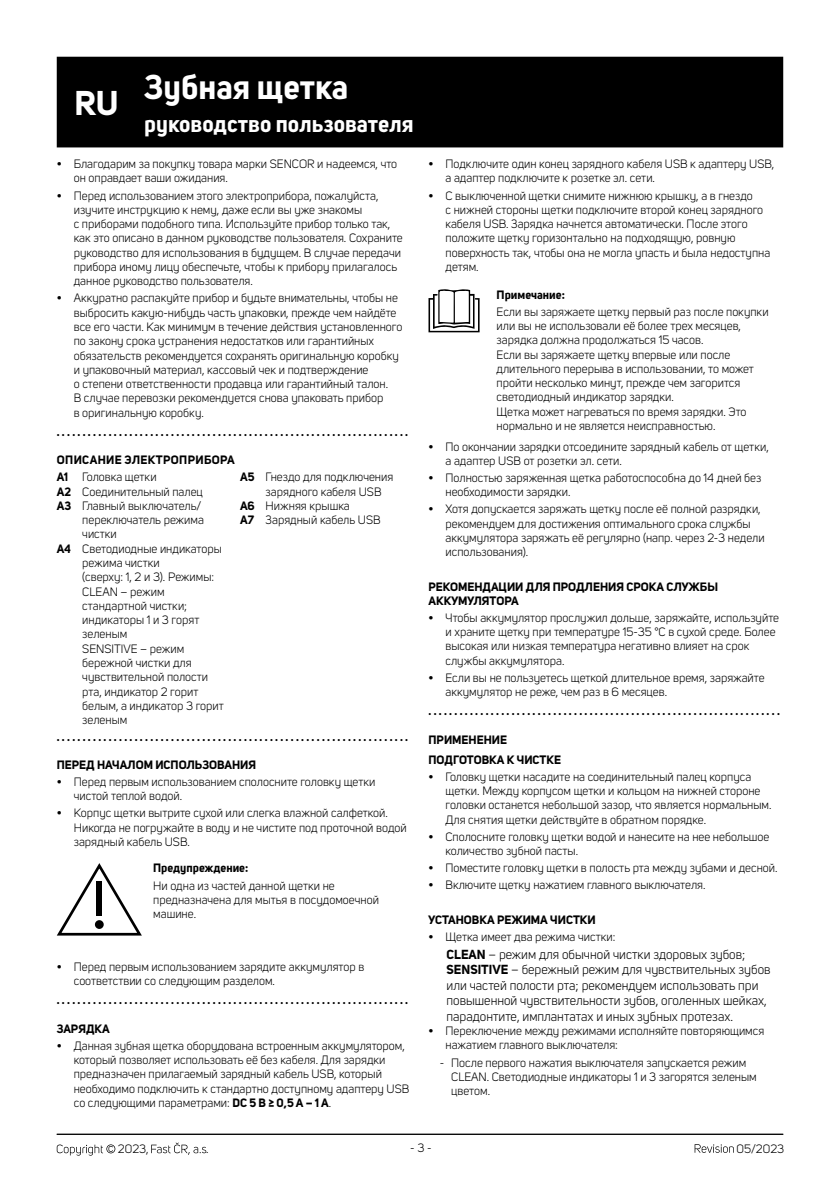
<style>
.page{position:relative;width:840px;height:1191px;background:#fff}
.page>*{position:absolute;margin:0;border:0;box-sizing:border-box;transform-origin:0 0}
.t1{font:700 34px "Uni Sans";color:#fff}
.t2{font:700 23px "Uni Sans";color:#fff}
.t3{font:13px/15.4px "Uni Sans";color:#000}
.t4{font:12px/14.2px "Uni Sans";color:#000}
.t5{font:700 12px/14.2px "Uni Sans";color:#000}
.t6{font:700 12px/17.2px "Uni Sans";letter-spacing:.03em;color:#000}
.s1{font-weight:400}
.s2{font-weight:700}
</style>
<div class="page">
<hr style="left:57px;top:1133px;width:725px;height:1px;background:#000">
<svg style="left:694px;top:1144px;width:39px;height:8px"></svg>
<svg style="left:57px;top:1144px;width:58px;height:11px"></svg>
<svg style="left:151px;top:1142px;width:55px;height:12px"></svg>
<svg style="left:57px;top:863px;width:85px;height:72px"></svg>
<div style="left:96px;top:880px;width:6px;height:35px;background:#000"></div>
<div style="left:95px;top:920px;width:9px;height:9px;background:#000;border-radius:50%"></div>
<svg style="left:428px;top:289px;width:51px;height:43px"></svg>
<div style="left:57px;top:57px;width:725px;height:90px;background:#000"></div>
<h1 class="t1" style="left:74px;top:82px;width:46px">RU</h1>
<h1 class="t1" style="left:144px;top:66px;width:205px">Зубная щетка</h1>
<h2 class="t2" style="left:144px;top:110px;width:271px">руководство пользователя</h2>
<p class="t4" style="left:74px;top:157px;width:325px;text-indent:-17px">• Благодарим за покупку товара марки SENCOR и надеемся, что он оправдает ваши ожидания.</p>
<p class="t4" style="left:74px;top:188px;width:330px;text-indent:-17px">• Перед использованием этого электроприбора, пожалуйста, изучите инструкцию к нему, даже если вы уже знакомы<br>с приборами подобного типа. Используйте прибор только так, как это описано в данном руководстве пользователя. Сохраните руководство для использования в будущем. В случае передачи прибора иному лицу обеспечьте, чтобы к прибору прилагалось данное руководство пользователя.</p>
<p class="t4" style="left:74px;top:291px;width:330px;text-indent:-17px">• Аккуратно распакуйте прибор и будьте внимательны, чтобы не выбросить какую-нибудь часть упаковки, прежде чем найдёте все его части. Как минимум в течение действия установленного по закону срока устранения недостатков или гарантийных обязательств рекомендуется сохранять оригинальную коробку и упаковочный материал, кассовый чек и подтверждение<br>о степени ответственности продавца или гарантийный талон.<br>В случае перевозки рекомендуется снова упаковать прибор<br>в оригинальную коробку.</p>
<p class="t5" style="left:57px;top:424px;width:353px">. . . . . . . . . . . . . . . . . . . . . . . . . . . . . . . . . . . . . . . . . . . . . . . . . . . . . . . . . . . . . . . . . . . .</p>
<p class="t6" style="left:57px;top:451px;width:179px">ОПИСАНИЕ ЭЛЕКТРОПРИБОРА<br>A1 <span class="s1">Головка щетки</span></p>
<p class="t4" style="left:57px;top:484px;width:148px"><span class="s2">A2</span> Соединительный палец</p>
<p class="t4" style="left:57px;top:499px;width:146px"><span class="s2">A3</span> Главный выключатель/</p>
<p class="t4" style="left:82px;top:513px;width:123px">переключатель режима</p>
<p class="t4" style="left:82px;top:527px;width:36px">чистки</p>
<p class="t4" style="left:57px;top:541px;width:166px"><span class="s2">A4</span> Светодиодные индикаторы</p>
<p class="t4" style="left:82px;top:556px;width:79px">режима чистки</p>
<p class="t4" style="left:82px;top:570px;width:133px">(сверху: 1, 2 и 3). Режимы:</p>
<p class="t4" style="left:82px;top:584px;width:84px">CLEAN – режим</p>
<p class="t4" style="left:82px;top:598px;width:106px">стандартной чистки;</p>
<p class="t4" style="left:82px;top:613px;width:118px">индикаторы 1 и 3 горят</p>
<p class="t4" style="left:82px;top:627px;width:47px">зеленым</p>
<p class="t4" style="left:82px;top:641px;width:103px">SENSITIVE – режим</p>
<p class="t4" style="left:82px;top:656px;width:111px">бережной чистки для</p>
<p class="t4" style="left:82px;top:670px;width:127px">чувствительной полости</p>
<p class="t4" style="left:82px;top:684px;width:118px">рта, индикатор 2 горит</p>
<p class="t4" style="left:82px;top:698px;width:143px">белым, а индикатор 3 горит</p>
<p class="t4" style="left:82px;top:713px;width:47px">зеленым</p>
<p class="t4" style="left:240px;top:470px;width:155px"><span class="s2">A5</span> Гнездо для подключения</p>
<p class="t4" style="left:265px;top:484px;width:117px">зарядного кабеля USB</p>
<p class="t4" style="left:240px;top:499px;width:111px"><span class="s2">A6</span> Нижняя крышка</p>
<p class="t4" style="left:240px;top:513px;width:142px"><span class="s2">A7</span> Зарядный кабель USB</p>
<p class="t5" style="left:57px;top:729px;width:353px">. . . . . . . . . . . . . . . . . . . . . . . . . . . . . . . . . . . . . . . . . . . . . . . . . . . . . . . . . . . . . . . . . . . .</p>
<p class="t5" style="left:57px;top:757px;width:201px">ПЕРЕД НАЧАЛОМ ИСПОЛЬЗОВАНИЯ</p>
<p class="t4" style="left:74px;top:775px;width:303px;text-indent:-17px">• Перед первым использованием сполосните головку щетки чистой теплой водой.</p>
<p class="t4" style="left:74px;top:806px;width:334px;text-indent:-17px">• Корпус щетки вытрите сухой или слегка влажной салфеткой.<br>Никогда не погружайте в воду и не чистите под проточной водой зарядный кабель USB.</p>
<p class="t5" style="left:153px;top:861px;width:96px">Предупреждение:</p>
<p class="t4" style="left:153px;top:878px;width:227px">Ни одна из частей данной щетки не предназначена для мытья в посудомоечной машине.</p>
<p class="t4" style="left:74px;top:959px;width:292px;text-indent:-17px">• Перед первым использованием зарядите аккумулятор в соответствии со следующим разделом.</p>
<p class="t5" style="left:57px;top:993px;width:353px">. . . . . . . . . . . . . . . . . . . . . . . . . . . . . . . . . . . . . . . . . . . . . . . . . . . . . . . . . . . . . . . . . . . .</p>
<p class="t5" style="left:57px;top:1021px;width:55px">ЗАРЯДКА</p>
<p class="t4" style="left:74px;top:1038px;width:337px;text-indent:-17px">• Данная зубная щетка оборудована встроенным аккумулятором, который позволяет использовать её без кабеля. Для зарядки предназначен прилагаемый зарядный кабель USB, который необходимо подключить к стандартно доступному адаптеру USB со следующими параметрами: <span class="s2">DC 5 В ≥ 0,5 A – 1 A</span>.</p>
<p class="t4" style="left:445px;top:157px;width:330px;text-indent:-17px">• Подключите один конец зарядного кабеля USB к адаптеру USB, а адаптер подключите к розетке эл. сети.</p>
<p class="t4" style="left:445px;top:188px;width:326px;text-indent:-17px">• С выключенной щетки снимите нижнюю крышку, а в гнездо<br>с нижней стороны щетки подключите второй конец зарядного кабеля USB. Зарядка начнется автоматически. После этого положите щетку горизонтально на подходящую, ровную поверхность так, чтобы она не могла упасть и была недоступна детям.</p>
<p class="t5" style="left:496px;top:287px;width:70px">Примечание:</p>
<p class="t4" style="left:496px;top:304px;width:273px">Если вы заряжаете щетку первый раз после покупки или вы не использовали её более трех месяцев, зарядка должна продолжаться 15 часов.<br>Если вы заряжаете щетку впервые или после длительного перерыва в использовании, то может пройти несколько минут, прежде чем загорится светодиодный индикатор зарядки.<br>Щетка может нагреваться по время зарядки. Это нормально и не является неисправностью.</p>
<p class="t4" style="left:445px;top:439px;width:324px;text-indent:-17px">• По окончании зарядки отсоедините зарядный кабель от щетки, а адаптер USB от розетки эл. сети.</p>
<p class="t4" style="left:445px;top:471px;width:317px;text-indent:-17px">• Полностью заряженная щетка работоспособна до 14 дней без необходимости зарядки.</p>
<p class="t4" style="left:445px;top:502px;width:320px;text-indent:-17px">• Хотя допускается заряжать щетку после её полной разрядки, рекомендуем для достижения оптимального срока службы аккумулятора заряжать её регулярно (напр. через 2-3 недели использования).</p>
<p class="t5" style="left:428px;top:579px;width:291px">РЕКОМЕНДАЦИИ ДЛЯ ПРОДЛЕНИЯ СРОКА СЛУЖБЫ<br>АККУМУЛЯТОРА</p>
<p class="t4" style="left:445px;top:611px;width:335px;text-indent:-17px">• Чтобы аккумулятор прослужил дольше, заряжайте, используйте и храните щетку при температуре 15-35 °C в сухой среде. Более высокая или низкая температура негативно влияет на срок службы аккумулятора.</p>
<p class="t4" style="left:445px;top:670px;width:320px;text-indent:-17px">• Если вы не пользуетесь щеткой длительное время, заряжайте аккумулятор не реже, чем раз в 6 месяцев.</p>
<p class="t5" style="left:428px;top:704px;width:353px">. . . . . . . . . . . . . . . . . . . . . . . . . . . . . . . . . . . . . . . . . . . . . . . . . . . . . . . . . . . . . . . . . . . .</p>
<p class="t5" style="left:428px;top:729px;width:134px;line-height:20px">ПРИМЕНЕНИЕ<br>ПОДГОТОВКА К ЧИСТКЕ</p>
<p class="t4" style="left:445px;top:769px;width:327px;text-indent:-17px">• Головку щетки насадите на соединительный палец корпуса щетки. Между корпусом щетки и кольцом на нижней стороне головки останется небольшой зазор, что является нормальным.<br>Для снятия щетки действуйте в обратном порядке.</p>
<p class="t4" style="left:445px;top:829px;width:325px;text-indent:-17px">• Сполосните головку щетки водой и нанесите на нее небольшое количество зубной пасты.</p>
<p class="t4" style="left:428px;top:861px;width:350px">• Поместите головку щетки в полость рта между зубами и десной.</p>
<p class="t4" style="left:428px;top:878px;width:278px">• Включите щетку нажатием главного выключателя.</p>
<p class="t5" style="left:428px;top:912px;width:169px">УСТАНОВКА РЕЖИМА ЧИСТКИ</p>
<p class="t4" style="left:428px;top:929px;width:188px">• Щетка имеет два режима чистки:</p>
<p class="t3" style="left:446px;top:947px;width:325px"><span class="s2">CLEAN</span> – режим для обычной чистки здоровых зубов; <span class="s2">SENSITIVE</span> – бережный режим для чувствительных зубов или частей полости рта; рекомендуем использовать при повышенной чувствительности зубов, оголенных шейках, парадонтите, имплантатах и иных зубных протезах.</p>
<p class="t4" style="left:445px;top:1024px;width:320px;text-indent:-17px">• Переключение между режимами исполняйте повторяющимся нажатием главного выключателя:</p>
<p class="t4" style="left:451px;top:1055px;width:307px;text-indent:-11px">- После первого нажатия выключателя запускается режим<br>CLEAN. Светодиодные индикаторы 1 и 3 загорятся зеленым цветом.</p>
<p class="t4" style="left:118px;top:1142px;width:32px">2023,</p>
<p class="t4" style="left:206px;top:1142px;width:4px">.</p>
<p class="t4" style="left:410px;top:1140px;width:23px">- 3 -</p>
<p class="t4" style="left:736px;top:1141px;width:49px">05/2023</p>
</div>
